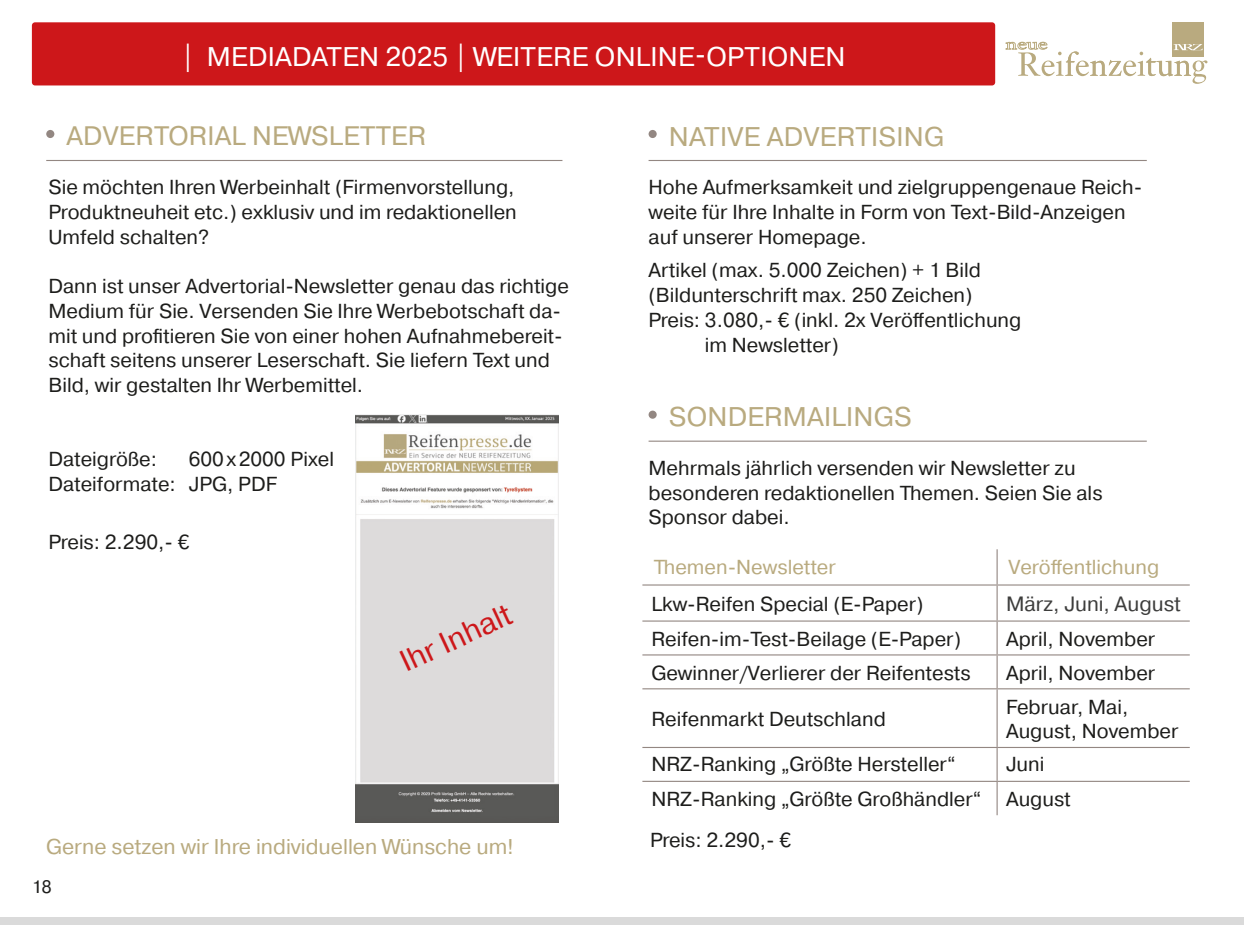
<style>
.page{position:relative;width:1244px;height:925px;background:#fff}
.page>*{position:absolute;margin:0;border:0;box-sizing:border-box;transform-origin:0 0}
.t1{font:30.15px "Pragmatica";color:#cd171a}
.t2{font:27px "Pragmatica";letter-spacing:.01em;color:#fff}
.t3{font:27px "Pragmatica";letter-spacing:.01em;color:#b9aa7f}
.t4{font:26.78px "Pragmatica";letter-spacing:.01em;color:#b9aa7f}
.t5{font:21.38px "Pragmatica";color:#b9aa7f}
.t6{font:20.7px "Pragmatica";color:#3d3d3c}
.t7{font:20.25px/24.8px "Pragmatica";color:#1d1d1b}
.t8{font:20.25px "Pragmatica";color:#b9aa7f}
.t9{font:18px "Pragmatica";color:#1d1d1b}
</style>
<div class="page">
<div style="left:32px;top:22px;width:963px;height:63px;background:#cd171a;border-radius:3px"></div>
<div style="left:1172px;top:22px;width:32px;height:34px;background:#b9aa7f"></div>
<svg style="left:1005px;top:41px;width:202px;height:43px"></svg>
<div style="left:0;top:917px;width:1244px;height:8px;background:#dadada"></div>
<img style="left:356px;top:415px;width:202px;height:408px">
<div style="left:46px;top:130px;width:8px;height:8px;background:#938782;border-radius:50%"></div>
<hr style="left:46px;top:160px;width:516px;height:1px;background:#938782">
<div style="left:648px;top:130px;width:9px;height:8px;background:#938782;border-radius:50%"></div>
<hr style="left:648px;top:160px;width:499px;height:1px;background:#938782">
<div style="left:648px;top:411px;width:9px;height:8px;background:#938782;border-radius:50%"></div>
<hr style="left:648px;top:441px;width:499px;height:1px;background:#938782">
<hr style="left:996px;top:549px;width:1px;height:35px;background:#938782">
<hr style="left:642px;top:584px;width:355px;height:1px;background:#938782">
<hr style="left:997px;top:584px;width:192px;height:1px;background:#938782">
<hr style="left:996px;top:585px;width:1px;height:35px;background:#938782">
<hr style="left:642px;top:620px;width:355px;height:2px;background:#938782">
<hr style="left:997px;top:620px;width:192px;height:2px;background:#938782">
<hr style="left:996px;top:622px;width:1px;height:32px;background:#938782">
<hr style="left:642px;top:654px;width:355px;height:1px;background:#938782">
<hr style="left:997px;top:654px;width:192px;height:1px;background:#938782">
<hr style="left:996px;top:655px;width:1px;height:33px;background:#938782">
<hr style="left:642px;top:688px;width:355px;height:1px;background:#938782">
<hr style="left:997px;top:688px;width:192px;height:1px;background:#938782">
<hr style="left:996px;top:689px;width:1px;height:58px;background:#938782">
<hr style="left:642px;top:747px;width:355px;height:1px;background:#938782">
<hr style="left:997px;top:747px;width:192px;height:1px;background:#938782">
<hr style="left:996px;top:748px;width:1px;height:33px;background:#938782">
<hr style="left:642px;top:781px;width:355px;height:1px;background:#938782">
<hr style="left:997px;top:781px;width:192px;height:1px;background:#938782">
<hr style="left:996px;top:782px;width:1px;height:33px;background:#938782">
<h2 class="t2" style="left:181px;top:40px;width:666px">| MEDIADATEN 2025 | WEITERE ONLINE-OPTIONEN</h2>
<h3 class="t4" style="left:66px;top:120px;width:361px">ADVERTORIAL NEWSLETTER</h3>
<p class="t7" style="left:48px;top:175px;width:470px;text-align:justify">Sie möchten Ihren Werbeinhalt (Firmenvorstellung, Produktneuheit etc.) exklusiv und im redaktionellen Umfeld schalten?</p>
<p class="t7" style="left:48px;top:274px;width:522px">Dann ist unser Advertorial-Newsletter genau das richtige Medium für Sie. Versenden Sie Ihre Werbebotschaft da&shy;mit und profitieren Sie von einer hohen Aufnahmebereit&shy;schaft seitens unserer Leserschaft. Sie liefern Text und Bild, wir gestalten Ihr Werbemittel.</p>
<p class="t7" style="left:48px;top:447px;width:287px;text-indent:140px">600 x 2000 Pixel<br>Dateiformate: JPG, PDF</p>
<p class="t7" style="left:48px;top:447px;width:110px">Dateigröße:</p>
<p class="t7" style="left:48px;top:530px;width:142px">Preis: 2.290,- €</p>
<h1 class="t1" style="left:394px;top:646px;width:121px;rotate:-25deg">Ihr Inhalt</h1>
<p class="t5" style="left:46px;top:833px;width:469px">Gerne setzen wir Ihre individuellen Wünsche um!</p>
<p class="t9" style="left:32px;top:875px;width:22px">18</p>
<h2 class="t3" style="left:669px;top:120px;width:277px">NATIVE ADVERTISING</h2>
<p class="t7" style="left:648px;top:175px;width:495px">Hohe Aufmerksamkeit und zielgruppengenaue Reich&shy;weite für Ihre Inhalte in Form von Text-Bild-Anzeigen auf unserer Homepage.</p>
<p class="t7" style="left:648px;top:259px;width:334px">Artikel (max. 5.000 Zeichen) + 1 Bild</p>
<p class="t7" style="left:648px;top:283px;width:325px">(Bildunterschrift max. 250 Zeichen)</p>
<p class="t7" style="left:648px;top:308px;width:374px">Preis: 3.080,- € (inkl. 2x Veröffentlichung</p>
<p class="t7" style="left:705px;top:333px;width:135px">im Newsletter)</p>
<h2 class="t3" style="left:669px;top:400px;width:245px">SONDERMAILINGS</h2>
<p class="t7" style="left:648px;top:456px;width:455px">Mehrmals jährlich versenden wir Newsletter zu besonderen redaktionellen Themen. Seien Sie als<br>Sponsor dabei.</p>
<p class="t8" style="left:654px;top:555px;width:184px">Themen-Newsletter</p>
<p class="t8" style="left:1008px;top:555px;width:152px">Veröffentlichung</p>
<p class="t7" style="left:651px;top:592px;width:274px">Lkw-Reifen Special (E-Paper)</p>
<p class="t6" style="left:1006px;top:591px;width:176px">März, Juni, August</p>
<p class="t7" style="left:651px;top:627px;width:311px">Reifen-im-Test-Beilage (E-Paper)</p>
<p class="t7" style="left:1006px;top:627px;width:151px">April, November</p>
<p class="t7" style="left:651px;top:661px;width:321px">Gewinner/Verlierer der Reifentests</p>
<p class="t7" style="left:1006px;top:661px;width:151px">April, November</p>
<p class="t7" style="left:651px;top:707px;width:236px">Reifenmarkt Deutschland</p>
<p class="t7" style="left:1006px;top:695px;width:174px">Februar, Mai,<br>August, November</p>
<p class="t7" style="left:651px;top:752px;width:306px">NRZ-Ranking „Größte Hersteller“</p>
<p class="t7" style="left:651px;top:747px;width:421px;line-height:35.1px;text-indent:355px">Juni<br>NRZ-Ranking „Größte Großhändler“ August</p>
<p class="t7" style="left:650px;top:828px;width:142px">Preis: 2.290,- €</p>
</div>
